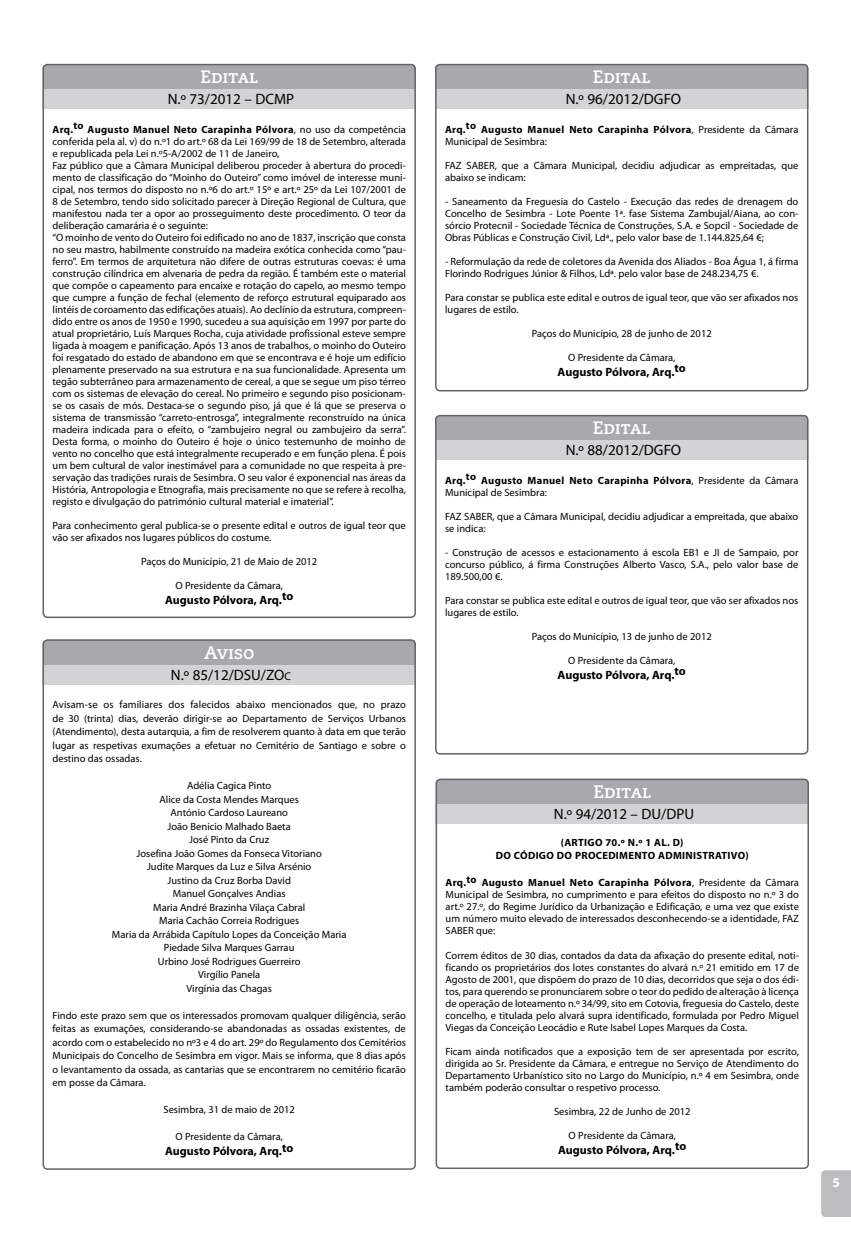
<style>
.page{position:relative;width:851px;height:1234px;background:#fff}
.page>*{position:absolute;margin:0;border:0;box-sizing:border-box;transform-origin:0 0}
.t1{font:18px "Caecilia Bold SC";color:#fff}
.t2{font:15px "Myriad Pro";color:#000}
.t3{font:700 12px "Myriad Pro";letter-spacing:-.005em;color:#000}
.t4{font:10.5px/12px "Myriad Pro";color:#000}
.t5{font:700 10.5px/12px "Myriad Pro";letter-spacing:.03em;color:#000}
.s1{font-weight:700}
.s2{font-size:11.25px}
.s3{font-weight:400}
</style>
<div class="page">
<svg style="left:821px;top:1170px;width:29px;height:46px"></svg>
<div style="left:435px;top:64px;width:373px;height:45px;background:#a7a9ac;border-radius:4px"></div>
<div style="left:435px;top:89px;width:373px;height:20px;background:#d1d3d4"></div>
<div style="left:435px;top:64px;width:373px;height:327px;border:2px solid #636466;border-radius:4px"></div>
<div style="left:435px;top:778px;width:373px;height:45px;background:#a7a9ac;border-radius:4px"></div>
<div style="left:435px;top:804px;width:373px;height:19px;background:#d1d3d4"></div>
<div style="left:435px;top:778px;width:373px;height:390px;border:2px solid #636466;border-radius:4px"></div>
<div style="left:43px;top:639px;width:373px;height:45px;background:#a7a9ac;border-radius:4px"></div>
<div style="left:43px;top:665px;width:373px;height:19px;background:#d1d3d4"></div>
<div style="left:43px;top:639px;width:373px;height:530px;border:2px solid #636466;border-radius:4px"></div>
<div style="left:43px;top:64px;width:373px;height:45px;background:#a7a9ac;border-radius:4px"></div>
<div style="left:43px;top:89px;width:373px;height:20px;background:#d1d3d4"></div>
<div style="left:43px;top:64px;width:373px;height:554px;border:2px solid #636466;border-radius:4px"></div>
<div style="left:435px;top:415px;width:373px;height:45px;background:#a7a9ac;border-radius:4px"></div>
<div style="left:435px;top:440px;width:373px;height:20px;background:#d1d3d4"></div>
<div style="left:435px;top:415px;width:373px;height:339px;border:2px solid #636466;border-radius:4px"></div>
<h1 class="t1" style="left:200px;top:66px;width:59px">Edital</h1>
<h2 class="t2" style="left:168px;top:90px;width:128px">N.º 73/2012 – DCMP</h2>
<p class="t4" style="left:53px;top:123px;width:355px"><span class="s1">Arq.</span><sup>to</sup> <span class="s1">Augusto Manuel Neto Carapinha Pólvora</span>, no uso da competência conferida pela al. v) do n.º1 do art.º 68 da Lei 169/99 de 18 de Setembro, alterada e republicada pela Lei n.º5-A/2002 de 11 de Janeiro,<br>Faz público que a Câmara Municipal deliberou proceder à abertura do procedi&shy;mento de classificação do “Moinho do Outeiro” como imóvel de interesse muni&shy;cipal, nos termos do disposto no n.º6 do art.º 15º e art.º 25º da Lei 107/2001 de 8 de Setembro, tendo sido solicitado parecer à Direção Regional de Cultura, que manifestou nada ter a opor ao prosseguimento deste procedimento. O teor da deliberação camarária é o seguinte:<br>“O moinho de vento do Outeiro foi edificado no ano de 1837, inscrição que consta no seu mastro, habilmente construído na madeira exótica conhecida como “pau&shy;ferro”. Em termos de arquitetura não difere de outras estruturas coevas: é uma construção cilíndrica em alvenaria de pedra da região. É também este o material que compõe o capeamento para encaixe e rotação do capelo, ao mesmo tempo que cumpre a função de fechal (elemento de reforço estrutural equiparado aos lintéis de coroamento das edificações atuais). Ao declínio da estrutura, compreen&shy;dido entre os anos de 1950 e 1990, sucedeu a sua aquisição em 1997 por parte do atual proprietário, Luís Marques Rocha, cuja atividade profissional esteve sempre ligada à moagem e panificação. Após 13 anos de trabalhos, o moinho do Outeiro foi resgatado do estado de abandono em que se encontrava e é hoje um edifício plenamente preservado na sua estrutura e na sua funcionalidade. Apresenta um tegão subterrâneo para armazenamento de cereal, a que se segue um piso térreo com os sistemas de elevação do cereal. No primeiro e segundo piso posicionam&shy;se os casais de mós. Destaca-se o segundo piso, já que é lá que se preserva o sistema de transmissão “carreto-entrosga”, integralmente reconstruído na única madeira indicada para o efeito, o “zambujeiro negral ou zambujeiro da serra”.<br>Desta forma, o moinho do Outeiro é hoje o único testemunho de moinho de vento no concelho que está integralmente recuperado e em função plena. É pois um bem cultural de valor inestimável para a comunidade no que respeita à pre&shy;servação das tradições rurais de Sesimbra. O seu valor é exponencial nas áreas da História, Antropologia e Etnografia, mais precisamente no que se refere à recolha, registo e divulgação do património cultural material e imaterial”.</p>
<p class="t4" style="left:53px;top:519px;width:355px">Para conhecimento geral publica-se o presente edital e outros de igual teor que vão ser afixados nos lugares públicos do costume.</p>
<p class="t4" style="left:141px;top:555px;width:178px">Paços do Município, 21 de Maio de 2012</p>
<p class="t4" style="left:175px;top:579px;width:109px">O Presidente da Câmara,</p>
<p class="t3" style="left:165px;top:592px;width:130px">Augusto Pólvora, Arq.to</p>
<h1 class="t1" style="left:204px;top:641px;width:52px">Aviso</h1>
<h2 class="t2" style="left:171px;top:665px;width:122px">N.º 85/12/DSU/ZO<span class="s2">c</span></h2>
<p class="t4" style="left:53px;top:697px;width:355px;line-height:13.5px;text-align:justify">Avisam-se os familiares dos falecidos abaixo mencionados que, no prazo de 30 (trinta) dias, deverão dirigir-se ao Departamento de Serviços Urbanos (Atendimento), desta autarquia, a fim de resolverem quanto à data em que terão lugar as respetivas exumações a efetuar no Cemitério de Santiago e sobre o destino das ossadas.</p>
<p class="t4" style="left:112px;top:778px;width:236px;line-height:13.5px;text-align:center">Adélia Cagica Pinto<br>Alice da Costa Mendes Marques<br>António Cardoso Laureano<br>João Benicio Malhado Baeta<br>José Pinto da Cruz<br>Josefina João Gomes da Fonseca Vitoriano<br>Judite Marques da Luz e Silva Arsénio<br>Justino da Cruz Borba David<br>Manuel Gonçalves Andias<br>Maria André Brazinha Vilaça Cabral<br>Maria Cachão Correia Rodrigues<br>Maria da Arrábida Capítulo Lopes da Conceição Maria<br>Piedade Silva Marques Garrau<br>Urbino José Rodrigues Guerreiro<br>Virgílio Panela<br>Virgínia das Chagas</p>
<p class="t4" style="left:53px;top:1008px;width:355px;line-height:13.5px;text-align:justify">Findo este prazo sem que os interessados promovam qualquer diligência, serão feitas as exumações, considerando-se abandonadas as ossadas existentes, de acordo com o estabelecido no nº3 e 4 do art. 29º do Regulamento dos Cemitérios Municipais do Concelho de Sesimbra em vigor. Mais se informa, que 8 dias após o levantamento da ossada, as cantarias que se encontrarem no cemitério ficarão em posse da Câmara.</p>
<p class="t4" style="left:163px;top:1103px;width:133px">Sesimbra, 31 de maio de 2012</p>
<p class="t4" style="left:175px;top:1130px;width:109px">O Presidente da Câmara,</p>
<p class="t3" style="left:165px;top:1143px;width:130px">Augusto Pólvora, Arq.to</p>
<h1 class="t1" style="left:593px;top:66px;width:59px">Edital</h1>
<h2 class="t2" style="left:565px;top:90px;width:117px">N.º 96/2012/DGFO</h2>
<p class="t5" style="left:445px;top:123px;width:355px">Arq.to Augusto Manuel Neto Carapinha Pólvora<span class="s3">, Presidente da Câmara<br>Municipal de Sesimbra:</span></p>
<p class="t4" style="left:445px;top:159px;width:355px">FAZ SABER, que a Câmara Municipal, decidiu adjudicar as empreitadas, que abaixo se indicam:</p>
<p class="t4" style="left:445px;top:195px;width:355px;text-align:justify">- Saneamento da Freguesia do Castelo - Execução das redes de drenagem do Concelho de Sesimbra - Lote Poente 1ª. fase Sistema Zambujal/Aiana, ao con&shy;sórcio Protecnil - Sociedade Técnica de Construções, S.A. e Sopcil - Sociedade de Obras Públicas e Construção Civil, Ldª., pelo valor base de 1.144.825,64 €;</p>
<p class="t4" style="left:445px;top:255px;width:355px">- Reformulação da rede de coletores da Avenida dos Aliados - Boa Água 1, á firma<br>Florindo Rodrigues Júnior &amp; Filhos, Ldª. pelo valor base de 248.234,75 €.</p>
<p class="t4" style="left:445px;top:291px;width:355px">Para constar se publica este edital e outros de igual teor, que vão ser afixados nos lugares de estilo.</p>
<p class="t4" style="left:531px;top:327px;width:182px">Paços do Município, 28 de junho de 2012</p>
<p class="t4" style="left:568px;top:351px;width:109px">O Presidente da Câmara,</p>
<p class="t3" style="left:557px;top:364px;width:130px">Augusto Pólvora, Arq.to</p>
<h1 class="t1" style="left:593px;top:417px;width:59px">Edital</h1>
<h2 class="t2" style="left:565px;top:441px;width:117px">N.º 88/2012/DGFO</h2>
<p class="t5" style="left:445px;top:473px;width:355px">Arq.to Augusto Manuel Neto Carapinha Pólvora<span class="s3">, Presidente da Câmara<br>Municipal de Sesimbra:</span></p>
<p class="t4" style="left:445px;top:510px;width:355px">FAZ SABER, que a Câmara Municipal, decidiu adjudicar a empreitada, que abaixo se indica:</p>
<p class="t4" style="left:445px;top:546px;width:355px;text-align:justify">- Construção de acessos e estacionamento á escola EB1 e JI de Sampaio, por concurso público, á firma Construções Alberto Vasco, S.A., pelo valor base de 189.500,00 €.</p>
<p class="t4" style="left:445px;top:594px;width:355px">Para constar se publica este edital e outros de igual teor, que vão ser afixados nos lugares de estilo.</p>
<p class="t4" style="left:531px;top:630px;width:182px">Paços do Município, 13 de junho de 2012</p>
<p class="t4" style="left:568px;top:654px;width:109px">O Presidente da Câmara,</p>
<p class="t3" style="left:557px;top:666px;width:130px">Augusto Pólvora, Arq.to</p>
<h1 class="t1" style="left:593px;top:780px;width:59px">Edital</h1>
<h2 class="t2" style="left:554px;top:804px;width:142px">N.º 94/2012 – DU/DPU</h2>
<p class="t5" style="left:495px;top:835px;width:254px;line-height:13.5px;text-align:center">(ARTIGO 70.º N.º 1 AL. D)<br>DO CÓDIGO DO PROCEDIMENTO ADMINISTRATIVO)</p>
<p class="t4" style="left:445px;top:876px;width:355px;text-align:justify"><span class="s1">Arq.</span><sup>to</sup> <span class="s1">Augusto Manuel Neto Carapinha Pólvora</span>, Presidente da Câmara Municipal de Sesimbra, no cumprimento e para efeitos do disposto no n.º 3 do art.º 27.º, do Regime Jurídico da Urbanização e Edificação, e uma vez que existe um número muito elevado de interessados desconhecendo-se a identidade, FAZ SABER que:</p>
<p class="t4" style="left:445px;top:948px;width:355px;text-align:justify">Correm éditos de 30 dias, contados da data da afixação do presente edital, noti&shy;ficando os proprietários dos lotes constantes do alvará n.º 21 emitido em 17 de Agosto de 2001, que dispõem do prazo de 10 dias, decorridos que seja o dos édi&shy;tos, para querendo se pronunciarem sobre o teor do pedido de alteração à licença de operação de loteamento n.º 34/99, sito em Cotovia, freguesia do Castelo, deste concelho, e titulada pelo alvará supra identificado, formulada por Pedro Miguel Viegas da Conceição Leocádio e Rute Isabel Lopes Marques da Costa.</p>
<p class="t4" style="left:445px;top:1044px;width:355px;text-align:justify">Ficam ainda notificados que a exposição tem de ser apresentada por escrito, dirigida ao Sr. Presidente da Câmara, e entregue no Serviço de Atendimento do Departamento Urbanístico sito no Largo do Município, n.º 4 em Sesimbra, onde também poderão consultar o respetivo processo.</p>
<p class="t4" style="left:554px;top:1104px;width:138px">Sesimbra, 22 de Junho de 2012</p>
<p class="t4" style="left:568px;top:1128px;width:109px">O Presidente da Câmara,</p>
<p class="t3" style="left:558px;top:1141px;width:130px">Augusto Pólvora, Arq.to</p>
</div>
